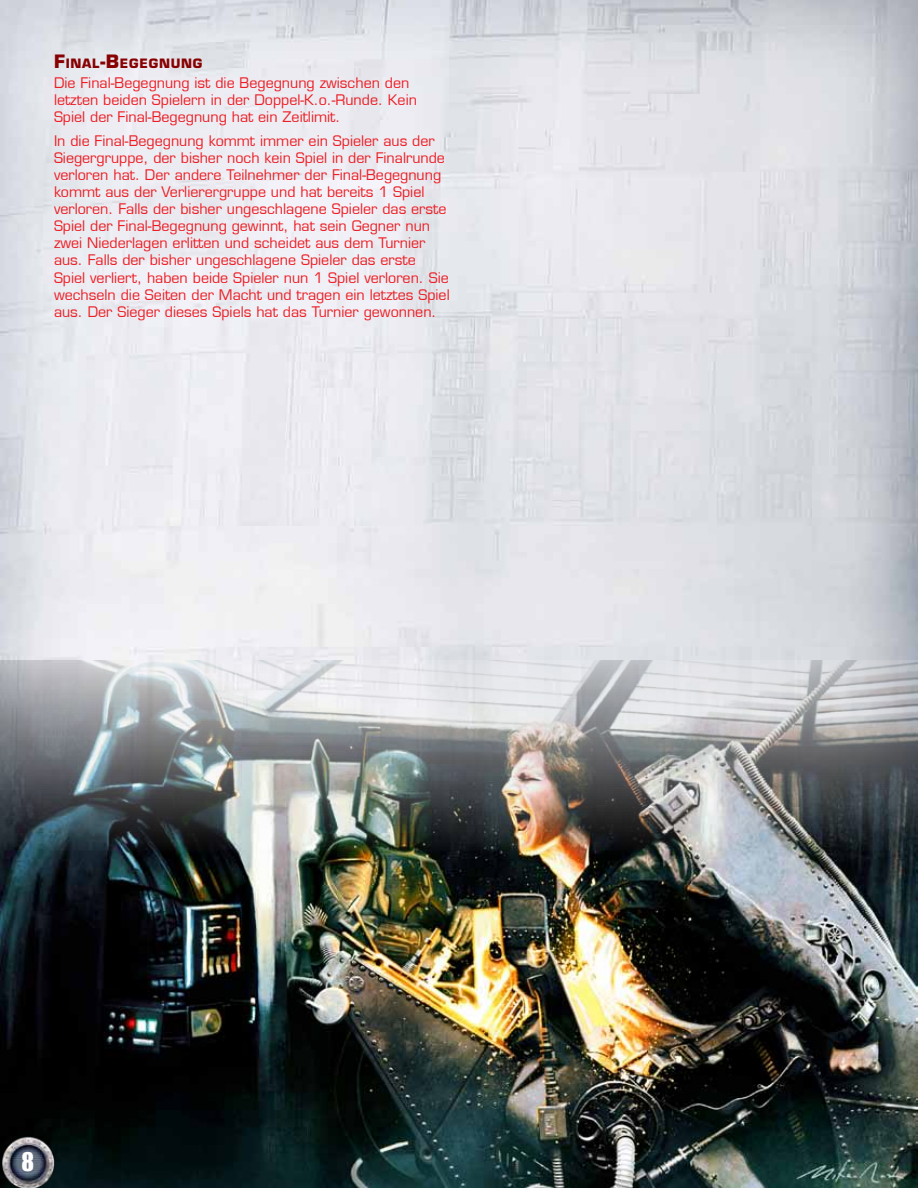
<style>
.page{position:relative;width:918px;height:1188px;background:#fff}
.page>*{position:absolute;margin:0;border:0;box-sizing:border-box;transform-origin:0 0}
.t1{font:23.55px "Impact";color:#fff}
.t2{font:14.25px/17.1px "Eurostile LTSW Std";color:#ed1d24}
.t3{font:700 12.6px "Eurostile LT Std";letter-spacing:.055em;color:#880102}
.s1{font-size:18px}
</style>
<div class="page">
<img style="left:0;top:0;width:918px;height:660px">
<img style="left:0;top:660px;width:918px;height:528px">
<img style="left:0;top:1134px;width:64px;height:54px">
<p class="t3" style="left:54px;top:55px;width:150px"><span class="s1">F</span>INAL<span class="s1">-B</span>EGEGNUNG</p>
<p class="t2" style="left:54px;top:74px;width:365px">Die Final-Begegnung ist die Begegnung zwischen den letzten beiden Spielern in der Doppel-K.o.-Runde. Kein<br>Spiel der Final-Begegnung hat ein Zeitlimit.</p>
<p class="t2" style="left:54px;top:132px;width:397px">In die Final-Begegnung kommt immer ein Spieler aus der Siegergruppe, der bisher noch kein Spiel in der Finalrunde verloren hat. Der andere Teilnehmer der Final-Begegnung kommt aus der Verlierergruppe und hat bereits 1 Spiel verloren. Falls der bisher ungeschlagene Spieler das erste Spiel der Final-Begegnung gewinnt, hat sein Gegner nun zwei Niederlagen erlitten und scheidet aus dem Turnier aus. Falls der bisher ungeschlagene Spieler das erste Spiel verliert, haben beide Spieler nun 1 Spiel verloren. Sie wechseln die Seiten der Macht und tragen ein letztes Spiel aus. Der Sieger dieses Spiels hat das Turnier gewonnen.</p>
<h1 class="t1" style="left:22px;top:1144px;width:14px">8</h1>
</div>
